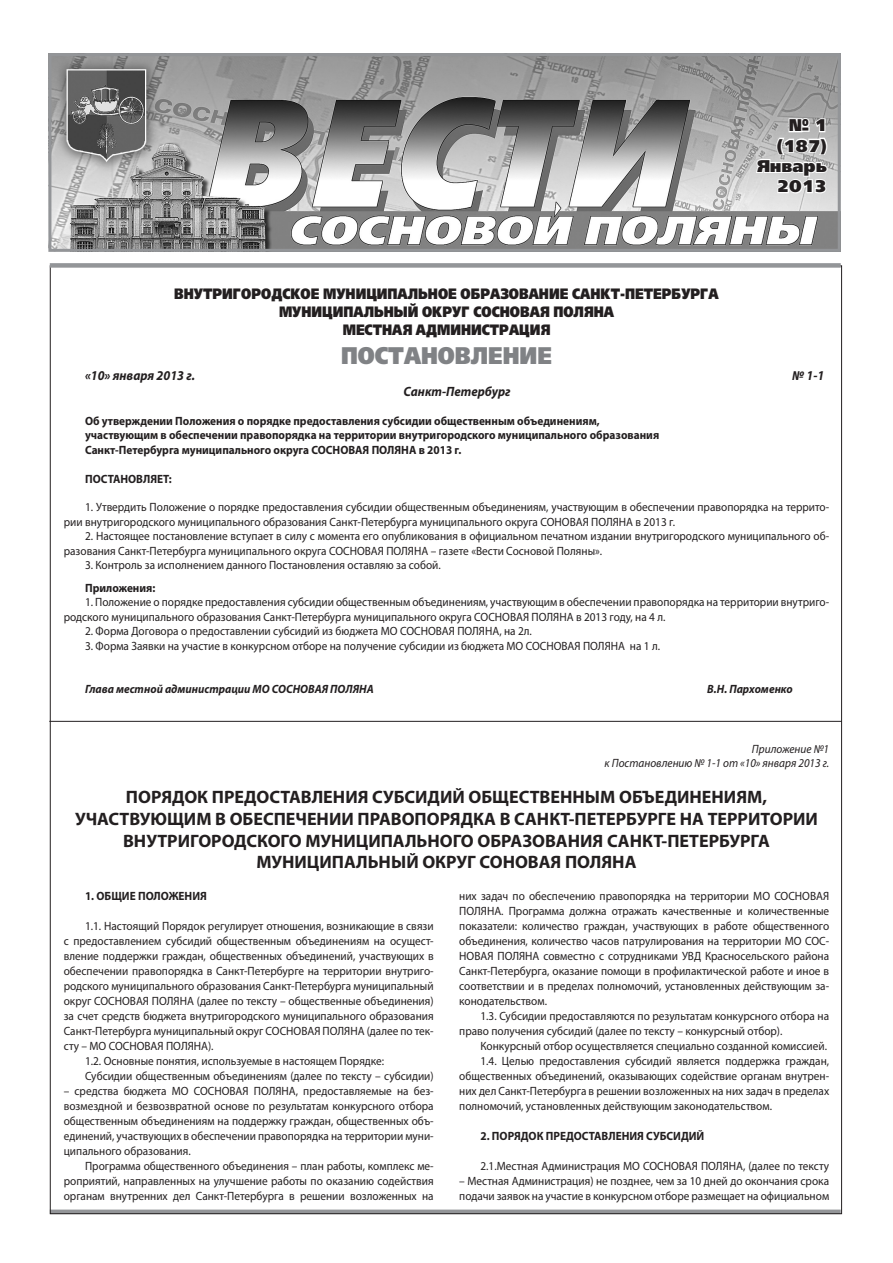
<style>
.page{position:relative;width:893px;height:1263px;background:#fff}
.page>*{position:absolute;margin:0;border:0;box-sizing:border-box;transform-origin:0 0}
.Решение{font:24px "Free Set Black C";color:#808285;scale:.86 1}
.Доход-расход{font:700 18px/21.6px "Myriad Pro";color:#231f20;text-align:center}
.t1{font:16.95px "Free Set Black C";color:#231f20}
.Муниципальный_совет{font:15px "Free Set Black C";color:#231f20;scale:.82 1}
.Дата{font:italic 700 13.5px "Myriad Pro";color:#231f20;scale:.94 1}
.Body{font:12px/15px "Myriad Pro";color:#231f20;text-align:justify;scale:.94 1}
.Body-2{font:700 12px "Myriad Pro";color:#231f20;scale:.94 1}
.Body-3{font:italic 700 12px "Myriad Pro";color:#231f20;scale:.94 1}
.Body-4{font:italic 12px "Myriad Pro";color:#231f20;scale:.94 1}
</style>
<div class="page">
<img style="left:52px;top:57px;width:785px;height:191px">
<div style="left:48px;top:53px;width:793px;height:199px;border:3px solid #939598"></div>
<div style="left:50px;top:1209px;width:791px;height:5px;background:#939598"></div>
<svg style="left:755px;top:105px;width:74px;height:89px"></svg>
<div style="left:50px;top:263px;width:791px;height:5px;background:#939598"></div>
<hr style="left:49px;top:721px;width:793px;height:1px;background:#231f20">
<p class="t1" style="left:789px;top:116px;width:40px">№ 1</p>
<p class="t1" style="left:777px;top:136px;width:52px">(187)</p>
<p class="t1" style="left:756px;top:156px;width:72px">Январь</p>
<p class="t1" style="left:777px;top:176px;width:52px">2013</p>
<p class="Муниципальный_совет" style="left:174px;top:285px;width:666px">ВНУТРИГОРОДСКОЕ МУНИЦИПАЛЬНОЕ ОБРАЗОВАНИЕ САНКТ-ПЕТЕРБУРГА</p>
<p class="Муниципальный_совет" style="left:279px;top:303px;width:410px">МУНИЦИПАЛЬНЫЙ ОКРУГ СОСНОВАЯ ПОЛЯНА</p>
<p class="Муниципальный_совет" style="left:343px;top:321px;width:255px">МЕСТНАЯ АДМИНИСТРАЦИЯ</p>
<p class="Решение" style="left:341px;top:342px;width:247px">ПОСТАНОВЛЕНИЕ</p>
<p class="Дата" style="left:85px;top:367px;width:118px">«10» января 2013 г.</p>
<p class="Дата" style="left:792px;top:367px;width:36px">№ 1-1</p>
<p class="Дата" style="left:404px;top:383px;width:115px">Санкт-Петербург</p>
<p class="Body-2" style="left:85px;top:413px;width:549px">Об утверждении Положения о порядке предоставления субсидии общественным объединениям,</p>
<p class="Body-2" style="left:85px;top:428px;width:612px">участвующим в обеспечении правопорядка на территории внутригородского муниципального образования</p>
<p class="Body-2" style="left:85px;top:442px;width:402px">Санкт-Петербурга муниципального округа СОСНОВАЯ ПОЛЯНА в 2013 г.</p>
<p class="Body-2" style="left:85px;top:471px;width:94px">ПОСТАНОВЛЯЕТ:</p>
<p class="Body" style="left:64px;top:500px;width:816px;line-height:14.4px;text-indent:21px">1. Утвердить Положение о порядке предоставления субсидии общественным объединениям, участвующим в обеспечении правопорядка на террито&shy;рии внутригородского муниципального образования Санкт-Петербурга муниципального округа СОНОВАЯ ПОЛЯНА в 2013 г.</p>
<p class="Body" style="left:64px;top:529px;width:816px;line-height:14.4px;text-indent:21px">2. Настоящее постановление вступает в силу с момента его опубликования в официальном печатном издании внутригородского муниципального об&shy;разования Санкт-Петербурга муниципального округа СОСНОВАЯ ПОЛЯНА – газете «Вести Сосновой Поляны».</p>
<p class="Body" style="left:85px;top:557px;width:380px">3. Контроль за исполнением данного Постановления оставляю за собой.</p>
<p class="Body-2" style="left:85px;top:580px;width:76px">Приложения:</p>
<p class="Body" style="left:64px;top:595px;width:816px;line-height:14.4px;text-indent:21px">1. Положение о порядке предоставления субсидии общественным объединениям, участвующим в обеспечении правопорядка на территории внутриго&shy;родского муниципального образования Санкт-Петербурга муниципального округа СОСНОВАЯ ПОЛЯНА в 2013 году, на 4 л.</p>
<p class="Body" style="left:85px;top:623px;width:477px">2. Форма Договора о предоставлении субсидий из бюджета МО СОСНОВАЯ ПОЛЯНА, на 2л.</p>
<p class="Body" style="left:85px;top:638px;width:613px">3. Форма Заявки на участие в конкурсном отборе на получение субсидии из бюджета МО СОСНОВАЯ ПОЛЯНА на 1 л.</p>
<p class="Body-3" style="left:85px;top:681px;width:309px">Глава местной администрации МО СОСНОВАЯ ПОЛЯНА</p>
<p class="Body-3" style="left:707px;top:681px;width:92px">В.Н. Пархоменко</p>
<p class="Body-4" style="left:752px;top:741px;width:84px">Приложение №1</p>
<p class="Body-4" style="left:605px;top:756px;width:240px">к Постановлению № 1-1 от «10» января 2013 г.</p>
<p class="Доход-расход" style="left:75px;top:786px;width:744px">ПОРЯДОК ПРЕДОСТАВЛЕНИЯ СУБСИДИЙ ОБЩЕСТВЕННЫМ ОБЪЕДИНЕНИЯМ, УЧАСТВУЮЩИМ В ОБЕСПЕЧЕНИИ ПРАВОПОРЯДКА В САНКТ-ПЕТЕРБУРГЕ НА ТЕРРИТОРИИ ВНУТРИГОРОДСКОГО МУНИЦИПАЛЬНОГО ОБРАЗОВАНИЯ САНКТ-ПЕТЕРБУРГА МУНИЦИПАЛЬНЫЙ ОКРУГ СОНОВАЯ ПОЛЯНА</p>
<p class="Body-2" style="left:85px;top:888px;width:131px">1. ОБЩИЕ ПОЛОЖЕНИЯ</p>
<p class="Body" style="left:64px;top:918px;width:395px;text-indent:21px">1.1. Настоящий Порядок регулирует отношения, возникающие в связи с предоставлением субсидий общественным объединениям на осущест&shy;вление поддержки граждан, общественных объединений, участвующих в обеспечении правопорядка в Санкт-Петербурге на территории внутриго&shy;родского муниципального образования Санкт-Петербурга муниципальный округ СОСНОВАЯ ПОЛЯНА (далее по тексту – общественные объединения) за счет средств бюджета внутригородского муниципального образования Санкт-Петербурга муниципальный округ СОСНОВАЯ ПОЛЯНА (далее по тек&shy;сту – МО СОСНОВАЯ ПОЛЯНА).</p>
<p class="Body" style="left:85px;top:1053px;width:320px">1.2. Основные понятия, используемые в настоящем Порядке:</p>
<p class="Body" style="left:85px;top:1068px;width:372px">Субсидии общественным объединениям (далее по тексту – субсидии)</p>
<p class="Body" style="left:64px;top:1083px;width:395px">– средства бюджета МО СОСНОВАЯ ПОЛЯНА, предоставляемые на без&shy;возмездной и безвозвратной основе по результатам конкурсного отбора общественным объединениям на поддержку граждан, общественных объ&shy;единений, участвующих в обеспечении правопорядка на территории муни&shy;ципального образования.</p>
<p class="Body" style="left:64px;top:1158px;width:395px;text-indent:21px">Программа общественного объединения – план работы, комплекс ме&shy;роприятий, направленных на улучшение работы по оказанию содействия органам внутренних дел Санкт-Петербурга в решении возложенных на</p>
<p class="Body" style="left:459px;top:888px;width:395px">них задач по обеспечению правопорядка на территории МО СОСНОВАЯ ПОЛЯНА. Программа должна отражать качественные и количественные показатели: количество граждан, участвующих в работе общественного объединения, количество часов патрулирования на территории МО СОС-НОВАЯ ПОЛЯНА совместно с сотрудниками УВД Красносельского района Санкт-Петербурга, оказание помощи в профилактической работе и иное в соответствии и в пределах полномочий, установленных действующим за&shy;конодательством.</p>
<p class="Body" style="left:459px;top:1008px;width:395px;text-indent:21px">1.3. Субсидии предоставляются по результатам конкурсного отбора на право получения субсидий (далее по тексту – конкурсный отбор).</p>
<p class="Body" style="left:480px;top:1038px;width:370px">Конкурсный отбор осуществляется специально созданной комиссией.</p>
<p class="Body" style="left:459px;top:1053px;width:395px;text-indent:21px">1.4. Целью предоставления субсидий является поддержка граждан, общественных объединений, оказывающих содействие органам внутрен&shy;них дел Санкт-Петербурга в решении возложенных на них задач в пределах полномочий, установленных действующим законодательством.</p>
<p class="Body-2" style="left:480px;top:1128px;width:240px">2. ПОРЯДОК ПРЕДОСТАВЛЕНИЯ СУБСИДИЙ</p>
<p class="Body" style="left:480px;top:1158px;width:372px">2.1.Местная Администрация МО СОСНОВАЯ ПОЛЯНА, (далее по тексту</p>
<p class="Body" style="left:459px;top:1173px;width:395px">– Местная Администрация) не позднее, чем за 10 дней до окончания срока подачи заявок на участие в конкурсном отборе размещает на официальном</p>
</div>
